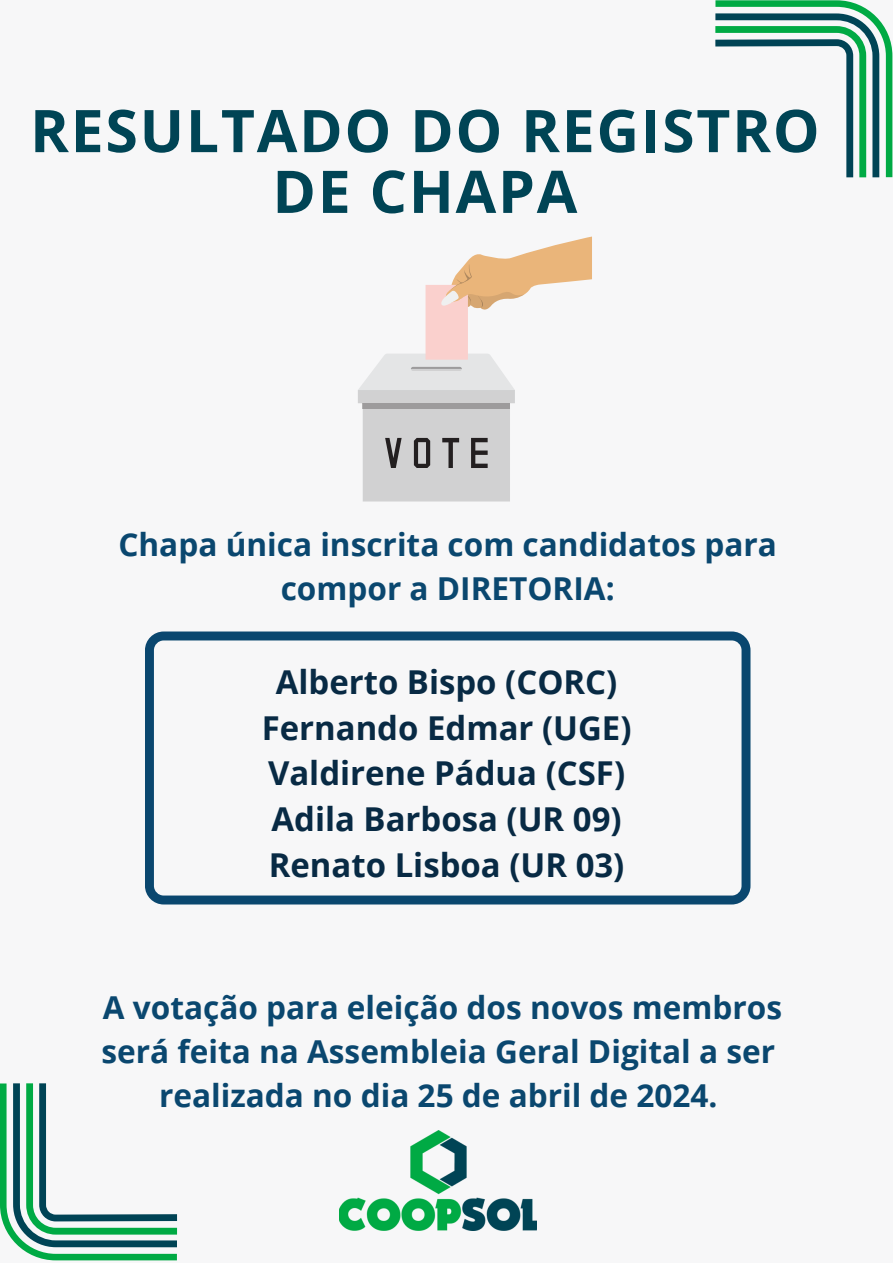
<style>
.page{position:relative;width:893px;height:1263px;background:#f7f7f8}
.page>*{position:absolute;margin:0;border:0;box-sizing:border-box;transform-origin:0 0}
.t1{font:700 58.88px/60.8px "Open Sans";letter-spacing:.03em;color:#045;text-align:center}
.t2{font:700 32.92px "Open Sans";color:#082a44}
.t3{font:700 31.58px/43.9px "Open Sans";color:#0a476f;text-align:center}
</style>
<div class="page">
<svg style="left:145px;top:631px;width:605px;height:273px"></svg>
<img style="left:340px;top:1131px;width:197px;height:99px">
<svg style="left:358px;top:237px;width:234px;height:264px"></svg>
<svg style="left:0;top:1083px;width:177px;height:177px"></svg>
<svg style="left:715px;top:0;width:177px;height:177px"></svg>
<p class="t1" style="left:30px;top:99px;width:791px">RESULTADO DO REGISTRO<br>DE CHAPA</p>
<p class="t3" style="left:118px;top:522px;width:660px">Chapa única inscrita com candidatos para compor a DIRETORIA:</p>
<p class="t2" style="left:276px;top:659px;width:343px">Alberto Bispo (CORC)</p>
<p class="t2" style="left:262px;top:705px;width:371px">Fernando Edmar (UGE)</p>
<p class="t2" style="left:268px;top:750px;width:359px">Valdirene Pádua (CSF)</p>
<p class="t2" style="left:271px;top:796px;width:351px">Adila Barbosa (UR 09)</p>
<p class="t2" style="left:269px;top:841px;width:357px">Renato Lisboa (UR 03)</p>
<p class="t3" style="left:102px;top:985px;width:682px">A votação para eleição dos novos membros será feita na Assembleia Geral Digital a ser realizada no dia 25 de abril de 2024.</p>
</div>
